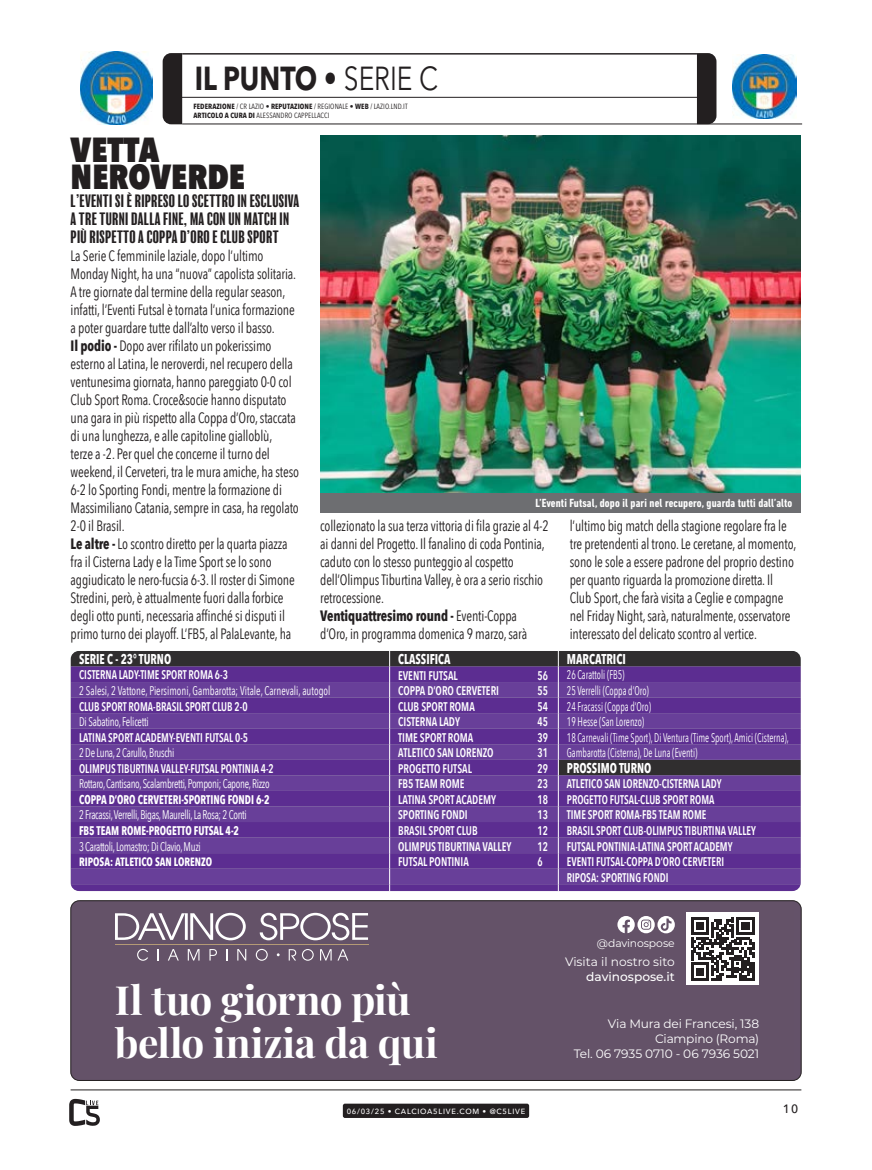
<style>
.page{position:relative;width:872px;height:1170px;background:#fff}
.page>*{position:absolute;margin:0;border:0;box-sizing:border-box;transform-origin:0 0}
.t1{font:700 40.05px/42.9px "Playfair Display";letter-spacing:-.015em;color:#fff}
.t2{font:800 condensed 34.5px/27px "Avenir Next LT Pro";color:#231f20}
.t3{font:700 33px "Avenir Next LT Pro";color:#231f20;scale:.8 1}
.t4{font:condensed 16.5px/18px "Balboa";letter-spacing:.02em;color:#231f20}
.t5{font:15px/18px "Avenir Next Condensed";letter-spacing:-.01em;color:#231f20;scale:.9 1}
.t6{font:700 condensed 14.1px "Avenir Next LT Pro";color:#fff;scale:.83 1}
.t7{font:700 condensed 14.1px "Avenir Next LT Pro";color:#fff;scale:.85 1}
.t8{font:600 12.6px/15.6px "Avenir Next Condensed";color:#fff;scale:.83 1}
.t9{font:600 12.6px "Avenir Next Condensed";color:#fff;scale:.86 1}
.t10{font:12.6px "Avenir Next Condensed";letter-spacing:-.005em;color:#fff;scale:.76 1}
.t11{font:12.6px "Avenir Next Condensed";letter-spacing:-.03em;color:#fff;scale:.83 1}
.t12{font:12.6px "Avenir Next Condensed";letter-spacing:-.005em;color:#fff;scale:.83 1}
.t13{font:700 12.6px "Avenir Next Condensed";color:#fff;scale:.83 1}
.t14{font:12.15px/14.9px "Montserrat";letter-spacing:-.01em;color:#fff;text-align:right}
.t15{font:500 12.15px "Montserrat";color:#fff}
.t16{font:700 condensed 12px "DIN Next LT Pro";letter-spacing:.01em;color:#fff}
.t17{font:700 12px "Avenir Next Condensed";color:#fff;scale:.87 1}
.t18{font:500 12px "Avenir Next LT Pro";color:#231f20}
.t19{font:10.8px "Montserrat";letter-spacing:-.01em;color:#fff}
.t20{font:condensed 7.5px/9px "Avenir Next LT Pro";letter-spacing:.01em;color:#231f20}
.t21{font:500 7.5px "Avenir Next LT Pro";letter-spacing:.1em;color:#fff}
.s1{font-weight:400}
.s2{font-weight:700}
</style>
<div class="page">
<hr style="left:182px;top:53px;width:515px;height:2px;background:#231f20">
<hr style="left:165px;top:97px;width:540px;height:1px;background:#231f20">
<hr style="left:182px;top:124px;width:620px;height:1px;background:#231f20">
<img style="left:733px;top:55px;width:63px;height:64px">
<img style="left:80px;top:52px;width:73px;height:72px">
<svg style="left:163px;top:53px;width:19px;height:71px"></svg>
<svg style="left:697px;top:53px;width:19px;height:71px"></svg>
<svg style="left:71px;top:900px;width:730px;height:180px;background:#69596d"></svg>
<div style="left:71px;top:900px;width:730px;height:180px;border:1px solid #231f20;border-radius:9px"></div>
<div style="left:71px;top:651px;width:730px;height:15px;background:#302e2f"></div>
<svg style="left:71px;top:666px;width:730px;height:225px;background:#5d3091"></svg>
<svg style="left:71px;top:682px;width:730px;height:202px;background:#623893"></svg>
<svg style="left:558px;top:651px;width:1px;height:240px"></svg>
<svg style="left:389px;top:651px;width:1px;height:240px"></svg>
<img style="left:320px;top:135px;width:480px;height:358px">
<div style="left:320px;top:493px;width:481px;height:19px;background:#6d6e71"></div>
<hr style="left:71px;top:1089px;width:730px;height:1px;background:#231f20">
<div style="left:343px;top:1103px;width:186px;height:14px;background:#231f20;border-radius:2px"></div>
<svg style="left:69px;top:1098px;width:31px;height:27px"></svg>
<h3 class="t3" style="left:195px;top:58px;width:306px">IL PUNTO • <span class="s1">SERIE C</span></h3>
<p class="t20" style="left:193px;top:101px;width:216px"><span class="s2">FEDERAZIONE</span> / CR LAZIO • <span class="s2">REPUTAZIONE</span> / REGIONALE • <span class="s2">WEB</span> / LAZIO.LND.IT<br><span class="s2">ARTICOLO A CURA DI</span> ALESSANDRO CAPPELLACCI</p>
<h2 class="t2" style="left:71px;top:136px;width:176px">VETTA<br>NEROVERDE</h2>
<p class="t4" style="left:71px;top:192px;width:230px">L’EVENTI SI È RIPRESO LO SCETTRO IN ESCLUSIVA<br>A TRE TURNI DALLA FINE, MA CON UN MATCH IN<br>PIÙ RISPETTO A COPPA D’ORO E CLUB SPORT</p>
<p class="t5" style="left:71px;top:246px;width:255px">La Serie C femminile laziale, dopo l’ultimo Monday Night, ha una “nuova” capolista solitaria.<br>A tre giornate dal termine della regular season, infatti, l’Eventi Futsal è tornata l’unica formazione a poter guardare tutte dall’alto verso il basso.<br><span class="s2">Il podio -</span> Dopo aver rifilato un pokerissimo esterno al Latina, le neroverdi, nel recupero della ventunesima giornata, hanno pareggiato 0-0 col Club Sport Roma. Croce&amp;socie hanno disputato una gara in più rispetto alla Coppa d’Oro, staccata di una lunghezza, e alle capitoline gialloblù,<br>terze a -2. Per quel che concerne il turno del weekend, il Cerveteri, tra le mura amiche, ha steso 6-2 lo Sporting Fondi, mentre la formazione di Massimiliano Catania, sempre in casa, ha regolato 2-0 il Brasil.<br><span class="s2">Le altre -</span> Lo scontro diretto per la quarta piazza fra il Cisterna Lady e la Time Sport se lo sono aggiudicato le nero-fucsia 6-3. Il roster di Simone Stredini, però, è attualmente fuori dalla forbice degli otto punti, necessaria affinché si disputi il primo turno dei playoff. L’FB5, al PalaLevante, ha</p>
<p class="t16" style="left:535px;top:496px;width:258px">L’Eventi Futsal, dopo il pari nel recupero, guarda tutti dall’alto</p>
<p class="t5" style="left:320px;top:516px;width:256px">collezionato la sua terza vittoria di fila grazie al 4-2 ai danni del Progetto. Il fanalino di coda Pontinia, caduto con lo stesso punteggio al cospetto dell’Olimpus Tiburtina Valley, è ora a serio rischio retrocessione.<br><span class="s2">Ventiquattresimo round -</span> Eventi-Coppa<br>d’Oro, in programma domenica 9 marzo, sarà</p>
<p class="t5" style="left:570px;top:516px;width:253px">l’ultimo big match della stagione regolare fra le tre pretendenti al trono. Le ceretane, al momento, sono le sole a essere padrone del proprio destino per quanto riguarda la promozione diretta. Il Club Sport, che farà visita a Ceglie e compagne nel Friday Night, sarà, naturalmente, osservatore interessato del delicato scontro al vertice.</p>
<p class="t6" style="left:79px;top:650px;width:112px">SERIE C - 23° TURNO</p>
<p class="t6" style="left:398px;top:650px;width:64px">CLASSIFICA</p>
<p class="t7" style="left:567px;top:650px;width:71px">MARCATRICI</p>
<p class="t8" style="left:79px;top:666px;width:181px">CISTERNA LADY-TIME SPORT ROMA 6-3</p>
<p class="t9" style="left:398px;top:664px;width:71px">EVENTI FUTSAL</p>
<p class="t8" style="left:537px;top:667px;width:14px">56</p>
<p class="t10" style="left:567px;top:664px;width:78px">26 Carattoli (FB5)</p>
<p class="t12" style="left:79px;top:679px;width:304px">2 Salesi, 2 Vattone, Piersimoni, Gambarotta; Vitale, Carnevali, autogol</p>
<p class="t9" style="left:398px;top:679px;width:119px">COPPA D’ORO CERVETERI</p>
<p class="t8" style="left:537px;top:682px;width:14px">55</p>
<p class="t10" style="left:567px;top:679px;width:110px">25 Verrelli (Coppa d’Oro)</p>
<p class="t8" style="left:79px;top:698px;width:204px">CLUB SPORT ROMA-BRASIL SPORT CLUB 2-0</p>
<p class="t9" style="left:398px;top:695px;width:91px">CLUB SPORT ROMA</p>
<p class="t8" style="left:537px;top:698px;width:14px">54</p>
<p class="t10" style="left:567px;top:695px;width:112px">24 Fracassi (Coppa d’Oro)</p>
<p class="t12" style="left:79px;top:710px;width:85px">Di Sabatino, Felicetti</p>
<p class="t9" style="left:398px;top:710px;width:73px">CISTERNA LADY</p>
<p class="t8" style="left:537px;top:713px;width:14px">45</p>
<p class="t10" style="left:567px;top:710px;width:103px">19 Hesse (San Lorenzo)</p>
<p class="t8" style="left:79px;top:729px;width:205px">LATINA SPORT ACADEMY-EVENTI FUTSAL 0-5</p>
<p class="t9" style="left:398px;top:726px;width:89px">TIME SPORT ROMA</p>
<p class="t8" style="left:537px;top:729px;width:14px">39</p>
<p class="t10" style="left:567px;top:726px;width:294px">18 Carnevali (Time Sport), Di Ventura (Time Sport), Amici (Cisterna),</p>
<p class="t11" style="left:79px;top:742px;width:116px">2 De Luna, 2 Carullo, Bruschi</p>
<p class="t9" style="left:398px;top:741px;width:113px">ATLETICO SAN LORENZO</p>
<p class="t8" style="left:537px;top:744px;width:14px">31</p>
<p class="t10" style="left:567px;top:742px;width:173px">Gambarotta (Cisterna), De Luna (Eventi)</p>
<p class="t8" style="left:79px;top:760px;width:236px">OLIMPUS TIBURTINA VALLEY-FUTSAL PONTINIA 4-2</p>
<p class="t9" style="left:398px;top:757px;width:87px">PROGETTO FUTSAL</p>
<p class="t8" style="left:537px;top:760px;width:14px">29</p>
<p class="t6" style="left:567px;top:759px;width:103px">PROSSIMO TURNO</p>
<p class="t11" style="left:79px;top:773px;width:231px">Rottaro, Cantisano, Scalambretti, Pomponi; Capone, Rizzo</p>
<p class="t9" style="left:398px;top:773px;width:79px">FB5 TEAM ROME</p>
<p class="t8" style="left:537px;top:775px;width:14px">23</p>
<p class="t8" style="left:567px;top:775px;width:188px">ATLETICO SAN LORENZO-CISTERNA LADY</p>
<p class="t13" style="left:79px;top:791px;width:231px">COPPA D’ORO CERVETERI-SPORTING FONDI 6-2</p>
<p class="t9" style="left:398px;top:788px;width:115px">LATINA SPORT ACADEMY</p>
<p class="t8" style="left:537px;top:791px;width:14px">18</p>
<p class="t8" style="left:567px;top:791px;width:179px">PROGETTO FUTSAL-CLUB SPORT ROMA</p>
<p class="t11" style="left:79px;top:804px;width:204px">2 Fracassi, Verrelli, Bigas, Maurelli, La Rosa; 2 Conti</p>
<p class="t9" style="left:398px;top:804px;width:82px">SPORTING FONDI</p>
<p class="t8" style="left:537px;top:806px;width:14px">13</p>
<p class="t8" style="left:567px;top:806px;width:170px">TIME SPORT ROMA-FB5 TEAM ROME</p>
<p class="t13" style="left:79px;top:822px;width:194px">FB5 TEAM ROME-PROGETTO FUTSAL 4-2</p>
<p class="t9" style="left:398px;top:819px;width:94px">BRASIL SPORT CLUB</p>
<p class="t8" style="left:537px;top:822px;width:14px">12</p>
<p class="t8" style="left:567px;top:822px;width:229px">BRASIL SPORT CLUB-OLIMPUS TIBURTINA VALLEY</p>
<p class="t11" style="left:79px;top:835px;width:148px">3 Carattoli, Lomastro; Di Clavio, Muzi</p>
<p class="t9" style="left:398px;top:835px;width:133px">OLIMPUS TIBURTINA VALLEY</p>
<p class="t8" style="left:537px;top:837px;width:14px">12</p>
<p class="t8" style="left:567px;top:837px;width:201px">FUTSAL PONTINIA-LATINA SPORT ACADEMY</p>
<p class="t17" style="left:79px;top:854px;width:154px">RIPOSA: ATLETICO SAN LORENZO</p>
<p class="t9" style="left:398px;top:850px;width:84px">FUTSAL PONTINIA</p>
<p class="t8" style="left:537px;top:853px;width:8px">6</p>
<p class="t8" style="left:567px;top:853px;width:191px">EVENTI FUTSAL-COPPA D’ORO CERVETERI<br>RIPOSA: SPORTING FONDI</p>
<h1 class="t1" style="left:115px;top:975px;width:324px">Il tuo giorno più bello inizia da qui</h1>
<p class="t19" style="left:597px;top:935px;width:79px">@davinospose</p>
<p class="t14" style="left:565px;top:953px;width:111px">Visita il nostro sito</p>
<p class="t15" style="left:586px;top:967px;width:90px">davinospose.it</p>
<p class="t14" style="left:574px;top:1015px;width:187px">Via Mura dei Francesi, 138<br>Ciampino (Roma)<br>Tel. 06 7935 0710 - 06 7936 5021</p>
<p class="t21" style="left:347px;top:1106px;width:180px">06/03/25 • CALCIOA5LIVE.COM • @C5LIVE</p>
<p class="t18" style="left:782px;top:1101px;width:17px">10</p>
</div>
